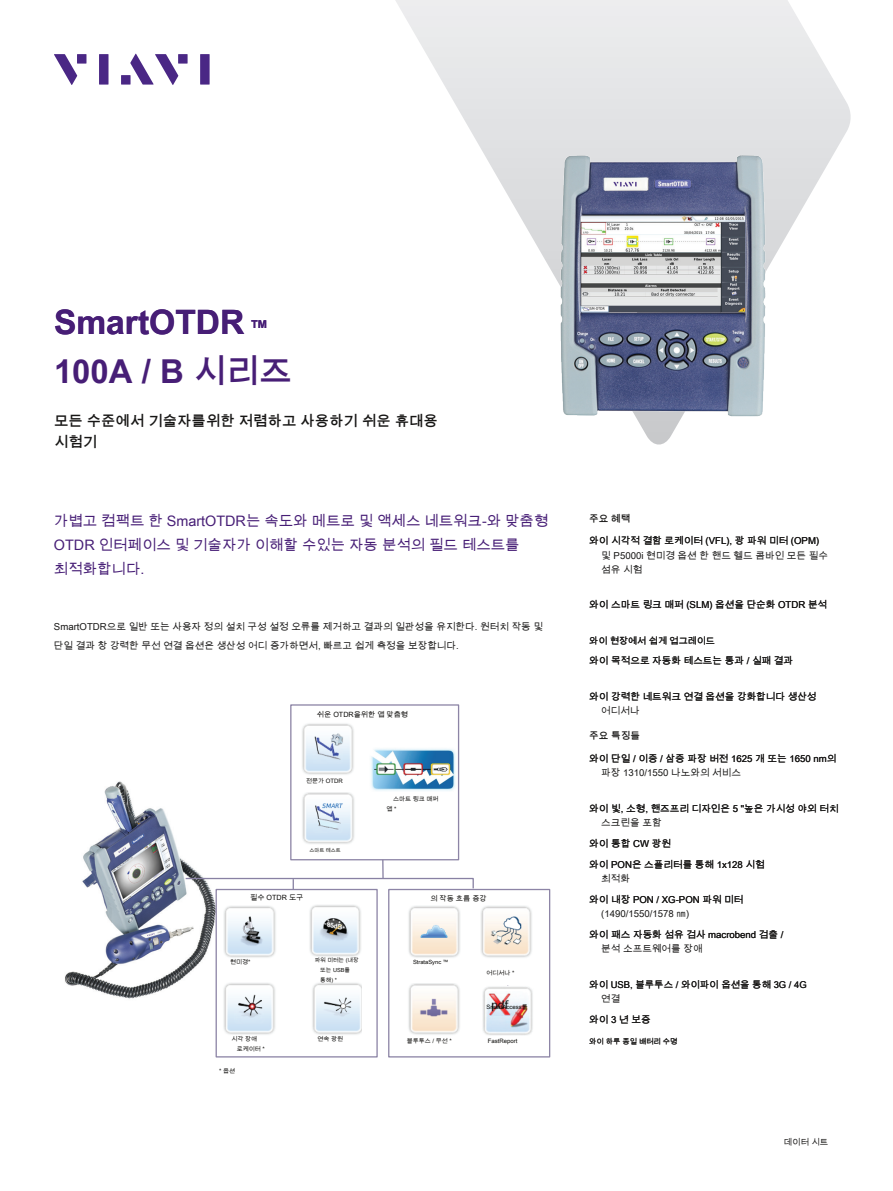
<style>
.page{position:relative;width:893px;height:1191px;background:#fff}
.page>*{position:absolute;margin:0;border:0;box-sizing:border-box;transform-origin:0 0}
.t1{font:700 33.6px "Arial Unicode MS";color:#471e76}
.t2{font:700 33px "Arial Unicode MS";color:#471e76}
.t3{font:14.4px/24px "Arial Unicode MS";color:#471e76}
.t4{font:700 14.4px/21px "Arial Unicode MS";color:#171615}
.t5{font:9.6px/14.4px "Arial Unicode MS";color:#171615}
.t6{font:700 9.6px "Arial Unicode MS";color:#171615}
.t7{font:9.45px/14.4px "Arial Unicode MS";color:#171615}
.t8{font:9.15px "Arial Unicode MS";color:#171615}
.t9{font:8.4px "Arial Unicode MS";color:#171615}
.t10{font:7.35px "Arial Unicode MS";color:#171615}
.t11{font:7.2px "Arial Unicode MS";color:#0b0a08}
.t12{font:6px/10.6px "Arial Unicode MS";color:#0b0a08}
.t13{font:5.7px "Arial Unicode MS";color:#0b0a08}
.t14{font:5.55px/10.1px "Arial Unicode MS";color:#0b0a08}
.t15{font:4.95px "Arial Unicode MS";color:#0b0a08}
.s1{font-size:19.2px}
</style>
<div class="page">
<svg style="left:54px;top:54px;width:23px;height:31px"></svg>
<div style="left:77px;top:54px;width:9px;height:10px;background:#4a2785"></div>
<div style="left:99px;top:54px;width:10px;height:31px;background:#4a2785"></div>
<div style="left:178px;top:54px;width:10px;height:10px;background:#4a2785"></div>
<div style="left:200px;top:54px;width:10px;height:31px;background:#4a2785"></div>
<svg style="left:130px;top:54px;width:48px;height:31px"></svg>
<div style="left:121px;top:75px;width:10px;height:10px;background:#4a2785"></div>
<svg style="left:395px;top:0;width:456px;height:445px"></svg>
<img style="left:65px;top:781px;width:151px;height:222px">
<img style="left:223px;top:983px;width:52px;height:52px">
<img style="left:224px;top:906px;width:52px;height:52px">
<img style="left:302px;top:792px;width:52px;height:52px">
<img style="left:312px;top:983px;width:50px;height:52px">
<img style="left:481px;top:906px;width:51px;height:52px">
<img style="left:482px;top:985px;width:51px;height:50px">
<img style="left:309px;top:905px;width:52px;height:52px">
<img style="left:302px;top:723px;width:52px;height:52px">
<img style="left:371px;top:748px;width:85px;height:43px">
<div style="left:216px;top:889px;width:162px;height:168px;border:1px solid #8d85a6"></div>
<div style="left:290px;top:704px;width:169px;height:156px;border:1px solid #8d85a6"></div>
<img style="left:408px;top:906px;width:52px;height:52px">
<img style="left:408px;top:983px;width:52px;height:52px">
<div style="left:388px;top:889px;width:162px;height:168px;border:1px solid #8d85a6"></div>
<svg style="left:184px;top:859px;width:290px;height:30px"></svg>
<img style="left:524px;top:151px;width:273px;height:271px">
<h1 class="t1" style="left:54px;top:298px;width:216px">SmartOTDR <span class="s1">™</span></h1>
<h2 class="t2" style="left:54px;top:348px;width:239px">100A / B 시리즈</h2>
<h3 class="t4" style="left:54px;top:409px;width:386px">모든 수준에서 기술자를위한 저렴하고 사용하기 쉬운 휴대용 시험기</h3>
<h3 class="t3" style="left:54px;top:508px;width:496px">가볍고 컴팩트 한 SmartOTDR는 속도와 메트로 및 액세스 네트워크-와 맞춤형<br>OTDR 인터페이스 및 기술자가 이해할 수있는 자동 분석의 필드 테스트를 최적화합니다.</h3>
<p class="t5" style="left:54px;top:616px;width:491px;line-height:18.8px">SmartOTDR으로 일반 또는 사용자 정의 설치 구성 설정 오류를 제거하고 결과의 일관성을 유지한다. 원터치 작동 및 단일 결과 창 강력한 무선 연결 옵션은 생산성 어디 증가하면서, 빠르고 쉽게 측정을 보장합니다.</p>
<p class="t11" style="left:317px;top:709px;width:93px">쉬운 OTDR을위한 앱 맞춤형</p>
<p class="t12" style="left:306px;top:775px;width:38px">전문가 OTDR</p>
<p class="t15" style="left:310px;top:847px;width:33px">스마트 테스트</p>
<p class="t11" style="left:250px;top:892px;width:55px">필수 OTDR 도구</p>
<p class="t12" style="left:386px;top:793px;width:53px;text-indent:7px">스마트 링크 매퍼 앱 *</p>
<p class="t11" style="left:430px;top:893px;width:58px">의 작동 흐름 증강</p>
<p class="t14" style="left:320px;top:954px;width:40px;text-indent:-6px">파워 미터는 (내장 또는 USB를 통해) *</p>
<p class="t12" style="left:230px;top:956px;width:22px">현미경*</p>
<p class="t13" style="left:413px;top:958px;width:37px">StrataSync ™</p>
<p class="t12" style="left:486px;top:967px;width:30px">어디서나 *</p>
<p class="t12" style="left:486px;top:1001px;width:43px">SmartAccess를</p>
<p class="t12" style="left:237px;top:1033px;width:30px;text-indent:-5px">시각 장애 로케이터 *</p>
<p class="t12" style="left:318px;top:1033px;width:27px">연속 광원</p>
<p class="t12" style="left:407px;top:1035px;width:47px">블루투스 / 무선 *</p>
<p class="t12" style="left:488px;top:1035px;width:31px">FastReport</p>
<p class="t12" style="left:219px;top:1064px;width:18px">* 옵션</p>
<p class="t6" style="left:589px;top:511px;width:43px">주요 혜택</p>
<p class="t5" style="left:601px;top:533px;width:228px;text-indent:-12px">와이 시각적 결함 로케이터 (VFL), 광 파워 미터 (OPM) 및 P5000i 현미경 옵션 한 핸드 헬드 콤바인 모든 필수 섬유 시험</p>
<p class="t5" style="left:589px;top:597px;width:239px">와이 스마트 링크 매퍼 (SLM) 옵션을 단순화 OTDR 분석</p>
<p class="t8" style="left:589px;top:634px;width:127px">와이 현장에서 쉽게 업그레이드</p>
<p class="t5" style="left:589px;top:653px;width:205px">와이 목적으로 자동화 테스트는 통과 / 실패 결과</p>
<p class="t5" style="left:601px;top:688px;width:217px;text-indent:-12px">와이 강력한 네트워크 연결 옵션을 강화합니다 생산성 어디서나</p>
<p class="t6" style="left:589px;top:729px;width:52px">주요 특징들</p>
<p class="t5" style="left:601px;top:751px;width:236px;text-indent:-12px">와이 단일 / 이중 / 삼중 파장 버전 1625 개 또는 1650 nm의 파장 1310/1550 나노와의 서비스</p>
<p class="t5" style="left:601px;top:800px;width:239px;text-indent:-12px">와이 빛, 소형, 핸즈프리 디자인은 5 "높은 가시성 야외 터치 스크린을 포함</p>
<p class="t5" style="left:589px;top:832px;width:177px;line-height:20.7px">와이 통합 CW 광원<br>와이 PON은 스플리터를 통해 1x128 시험</p>
<p class="t5" style="left:589px;top:867px;width:156px;line-height:20.9px;text-indent:12px">최적화<br>와이 내장 PON / XG-PON 파워 미터</p>
<p class="t5" style="left:589px;top:903px;width:196px;line-height:20.7px;text-indent:12px">(1490/1550/1578 ㎚)<br>와이 패스 자동화 섬유 검사 macrobend 검출 /</p>
<p class="t5" style="left:601px;top:941px;width:103px">분석 소프트웨어를 장애</p>
<p class="t7" style="left:601px;top:976px;width:207px;text-indent:-12px">와이 USB, 블루투스 / 와이파이 옵션을 통해 3G / 4G 연결</p>
<p class="t5" style="left:589px;top:1011px;width:63px">와이 3 년 보증</p>
<p class="t10" style="left:589px;top:1035px;width:90px">와이 하루 종일 배터리 수명</p>
<p class="t9" style="left:784px;top:1136px;width:46px">데이터 시트</p>
</div>
